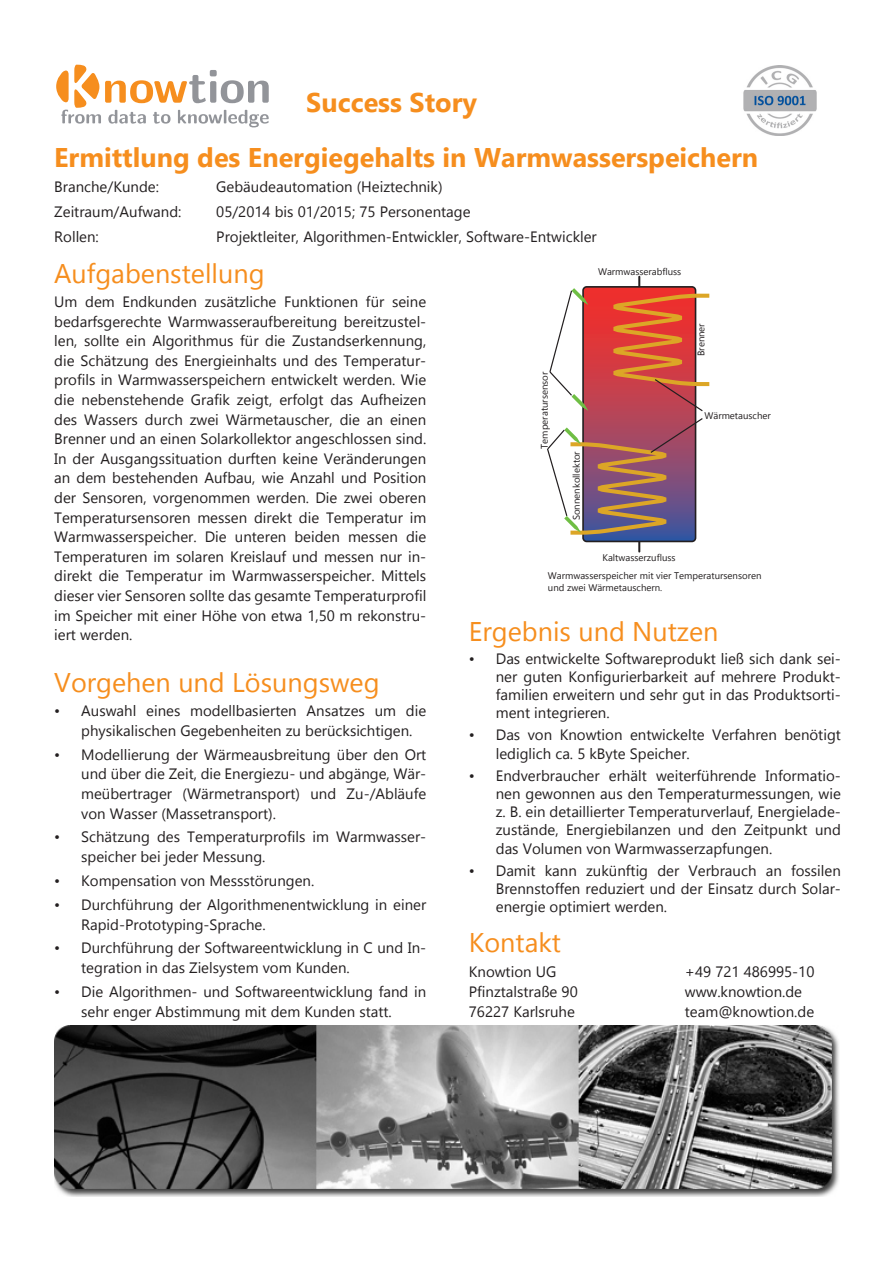
<style>
.page{position:relative;width:893px;height:1263px;background:#fff}
.page>*{position:absolute;margin:0;border:0;box-sizing:border-box;transform-origin:0 0}
.t1{font:27px "Gadugi";color:#f68e1e}
.t2{font:700 27px "Gadugi";color:#f68e1e}
.t3{font:15px/19.6px "Gadugi";color:#231f20;text-align:justify}
.t4{font:9.6px/11.6px "Gadugi";color:#231f20}
</style>
<div class="page">
<svg style="left:56px;top:65px;width:213px;height:62px"></svg>
<svg style="left:547px;top:277px;width:163px;height:275px"></svg>
<img style="left:54px;top:1026px;width:785px;height:171px">
<img style="left:743px;top:65px;width:74px;height:71px">
<p class="t2" style="left:306px;top:86px;width:172px">Success Story</p>
<p class="t2" style="left:54px;top:141px;width:705px">Ermittlung des Energiegehalts in Warmwasserspeichern</p>
<p class="t3" style="left:54px;top:177px;width:106px">Branche/Kunde:</p>
<p class="t3" style="left:216px;top:177px;width:228px">Gebäudeautomation (Heiztechnik)</p>
<p class="t3" style="left:54px;top:202px;width:129px">Zeitraum/Aufwand:</p>
<p class="t3" style="left:216px;top:202px;width:256px">05/2014 bis 01/2015; 75 Personentage</p>
<p class="t3" style="left:54px;top:227px;width:46px">Rollen:</p>
<p class="t3" style="left:216px;top:227px;width:382px">Projektleiter, Algorithmen-Entwickler, Software-Entwickler</p>
<p class="t1" style="left:54px;top:257px;width:212px">Aufgabenstellung</p>
<p class="t3" style="left:54px;top:292px;width:374px">Um dem Endkunden zusätzliche Funktionen für seine bedarfsgerechte Warmwasseraufbereitung bereitzustel&shy;len, sollte ein Algorithmus für die Zustandserkennung, die Schätzung des Energieinhalts und des Temperatur&shy;profils in Warmwasserspeichern entwickelt werden. Wie die nebenstehende Grafik zeigt, erfolgt das Aufheizen des Wassers durch zwei Wärmetauscher, die an einen Brenner und an einen Solarkollektor angeschlossen sind.<br>In der Ausgangssituation durften keine Veränderungen an dem bestehenden Aufbau, wie Anzahl und Position der Sensoren, vorgenommen werden. Die zwei oberen Temperatursensoren messen direkt die Temperatur im Warmwasserspeicher. Die unteren beiden messen die Temperaturen im solaren Kreislauf und messen nur in&shy;direkt die Temperatur im Warmwasserspeicher. Mittels dieser vier Sensoren sollte das gesamte Temperaturprofil im Speicher mit einer Höhe von etwa 1,50 m rekonstru&shy;iert werden.</p>
<p class="t1" style="left:54px;top:666px;width:327px">Vorgehen und Lösungsweg</p>
<p class="t3" style="left:81px;top:701px;width:347px;text-indent:-27px">• Auswahl eines modellbasierten Ansatzes um die physikalischen Gegebenheiten zu berücksichtigen.</p>
<p class="t3" style="left:81px;top:744px;width:347px;text-indent:-27px">• Modellierung der Wärmeausbreitung über den Ort und über die Zeit, die Energiezu- und abgänge, Wär&shy;meübertrager (Wärmetransport) und Zu-/Abläufe von Wasser (Massetransport).</p>
<p class="t3" style="left:81px;top:827px;width:347px;text-indent:-27px">• Schätzung des Temperaturprofils im Warmwasser&shy;speicher bei jeder Messung.</p>
<p class="t3" style="left:54px;top:871px;width:262px">• Kompensation von Messstörungen.</p>
<p class="t3" style="left:81px;top:895px;width:347px;text-indent:-27px">• Durchführung der Algorithmenentwicklung in einer<br>Rapid-Prototyping-Sprache.</p>
<p class="t3" style="left:81px;top:938px;width:347px;text-indent:-27px">• Durchführung der Softwareentwicklung in C und In&shy;tegration in das Zielsystem vom Kunden.</p>
<p class="t3" style="left:54px;top:982px;width:374px;text-align:center">• Die Algorithmen- und Softwareentwicklung fand in sehr enger Abstimmung mit dem Kunden statt.</p>
<p class="t4" style="left:539px;top:449px;width:78px;rotate:-90deg">Temperatursensor</p>
<p class="t4" style="left:598px;top:265px;width:85px">Warmwasserabfluss</p>
<p class="t4" style="left:695px;top:356px;width:35px;rotate:-90deg">Brenner</p>
<p class="t4" style="left:571px;top:520px;width:71px;rotate:-90deg">Sonnenkollektor</p>
<p class="t4" style="left:602px;top:552px;width:75px">Kaltwasserzufluss</p>
<p class="t4" style="left:704px;top:409px;width:68px">Wärmetauscher</p>
<p class="t4" style="left:548px;top:570px;width:215px">Warmwasserspeicher mit vier Temperatursensoren und zwei Wärmetauschern.</p>
<p class="t1" style="left:469px;top:615px;width:251px">Ergebnis und Nutzen</p>
<p class="t3" style="left:496px;top:649px;width:347px;line-height:18.1px;text-indent:-27px">• Das entwickelte Softwareprodukt ließ sich dank sei&shy;ner guten Konfigurierbarkeit auf mehrere Produkt&shy;familien erweitern und sehr gut in das Produktsorti&shy;ment integrieren.</p>
<p class="t3" style="left:496px;top:726px;width:347px;line-height:18.1px;text-indent:-27px">• Das von Knowtion entwickelte Verfahren benötigt lediglich ca. 5 kByte Speicher.</p>
<p class="t3" style="left:496px;top:766px;width:347px;line-height:18.1px;text-indent:-27px">• Endverbraucher erhält weiterführende Informatio&shy;nen gewonnen aus den Temperaturmessungen, wie z. B. ein detaillierter Temperaturverlauf, Energielade&shy;zustände, Energiebilanzen und den Zeitpunkt und das Volumen von Warmwasserzapfungen.</p>
<p class="t3" style="left:496px;top:861px;width:347px;line-height:18.1px;text-indent:-27px">• Damit kann zukünftig der Verbrauch an fossilen Brennstoffen reduziert und der Einsatz durch Solar&shy;energie optimiert werden.</p>
<p class="t1" style="left:469px;top:926px;width:94px">Kontakt</p>
<p class="t3" style="left:469px;top:962px;width:89px">Knowtion UG</p>
<p class="t3" style="left:685px;top:962px;width:131px">+49 721 486995-10</p>
<p class="t3" style="left:469px;top:982px;width:110px">Pfinztalstraße 90</p>
<p class="t3" style="left:685px;top:982px;width:119px">www.knowtion.de</p>
<p class="t3" style="left:469px;top:1002px;width:108px">76227 Karlsruhe</p>
<p class="t3" style="left:685px;top:1002px;width:131px">team@knowtion.de</p>
</div>
